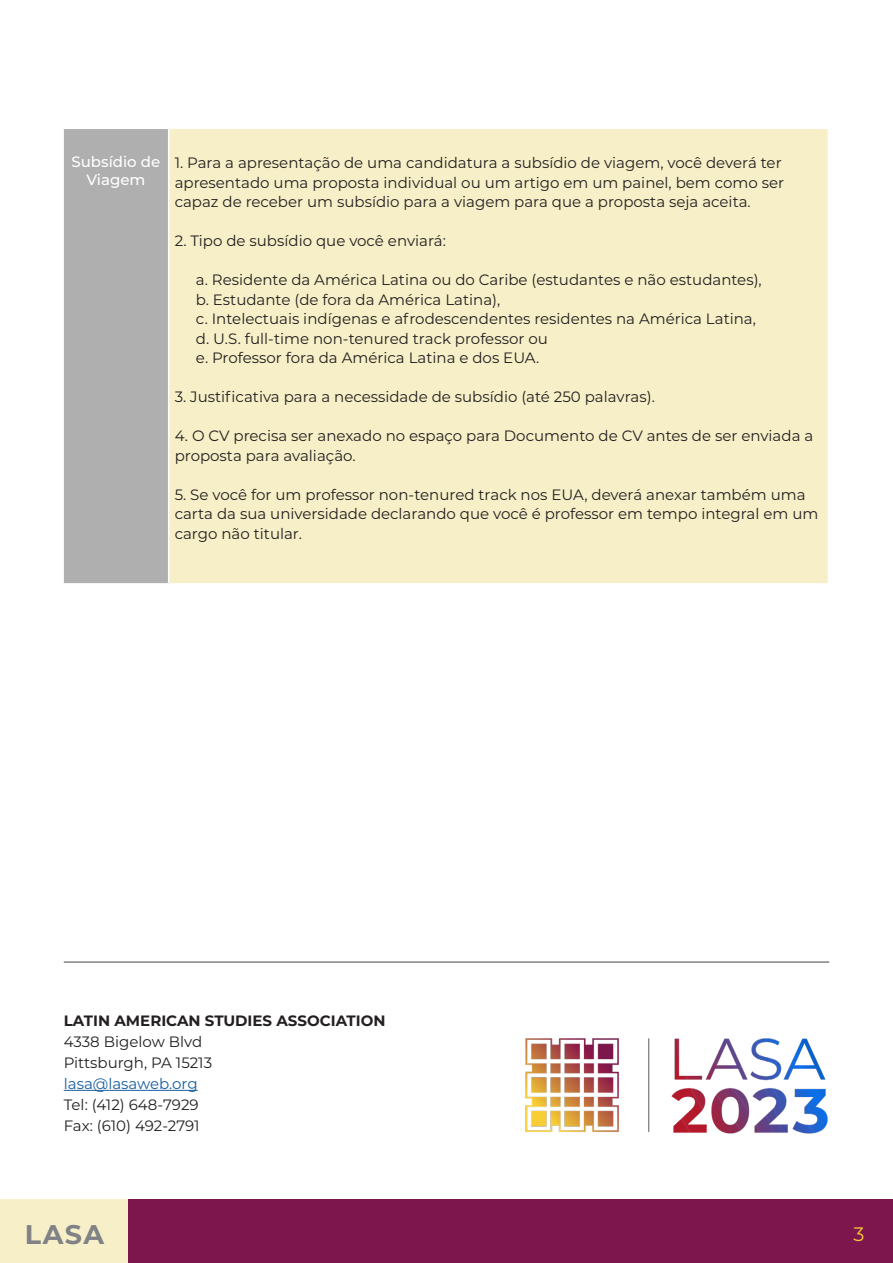
<style>
.page{position:relative;width:893px;height:1263px;background:#fff}
.page>*{position:absolute;margin:0;border:0;box-sizing:border-box;transform-origin:0 0}
.t1{font:700 27px "Montserrat";color:#808285}
.t2{font:19.5px "Montserrat";color:#f8ce34}
.Cuerpo_de_texto{font:15px/19.5px "Montserrat";color:#231f20}
.Cuerpo_de_texto_resa{font:700 15px "Montserrat";color:#231f20}
.Cuerpo_de_texto-2{font:15px "Montserrat";color:#175d9e}
.t3{font:500 15px/18px "Montserrat";color:#fff;text-align:center}
</style>
<div class="page">
<div style="left:0;top:1199px;width:129px;height:64px;background:#f6efc7"></div>
<div style="left:129px;top:1199px;width:764px;height:64px;background:#7d164c"></div>
<hr style="left:64px;top:1090px;width:134px;height:1px;background:#175d9e">
<hr style="left:64px;top:961px;width:765px;height:2px;background:#808285">
<div style="left:63px;top:128px;width:106px;height:456px;background:#aeafae"></div>
<div style="left:169px;top:128px;width:659px;height:456px;background:#f6efc7"></div>
<hr style="left:62px;top:128px;width:107px;height:1px;background:#fff">
<hr style="left:62px;top:129px;width:2px;height:454px;background:#fff">
<hr style="left:169px;top:128px;width:660px;height:1px;background:#fff">
<hr style="left:168px;top:129px;width:1px;height:454px;background:#fff">
<hr style="left:62px;top:583px;width:107px;height:2px;background:#fff">
<hr style="left:169px;top:583px;width:660px;height:2px;background:#fff">
<img style="left:525px;top:1038px;width:303px;height:96px">
<p class="t3" style="left:71px;top:152px;width:90px">Subsídio de<br>Viagem</p>
<p class="Cuerpo_de_texto" style="left:175px;top:153px;width:611px">1. Para a apresentação de uma candidatura a subsídio de viagem, você deverá ter apresentado uma proposta individual ou um artigo em um painel, bem como ser capaz de receber um subsídio para a viagem para que a proposta seja aceita.</p>
<p class="Cuerpo_de_texto" style="left:175px;top:231px;width:273px">2. Tipo de subsídio que você enviará:</p>
<p class="Cuerpo_de_texto" style="left:196px;top:270px;width:567px">a. Residente da América Latina ou do Caribe (estudantes e não estudantes),</p>
<p class="Cuerpo_de_texto" style="left:196px;top:289px;width:306px">b. Estudante (de fora da América Latina),</p>
<p class="Cuerpo_de_texto" style="left:196px;top:309px;width:562px">c. Intelectuais indígenas e afrodescendentes residentes na América Latina,</p>
<p class="Cuerpo_de_texto" style="left:196px;top:328px;width:353px">d. U.S. full-time non-tenured track professor ou</p>
<p class="Cuerpo_de_texto" style="left:196px;top:348px;width:345px">e. Professor fora da América Latina e dos EUA.</p>
<p class="Cuerpo_de_texto" style="left:175px;top:387px;width:482px">3. Justificativa para a necessidade de subsídio (até 250 palavras).</p>
<p class="Cuerpo_de_texto" style="left:175px;top:426px;width:640px">4. O CV precisa ser anexado no espaço para Documento de CV antes de ser enviada a proposta para avaliação.</p>
<p class="Cuerpo_de_texto" style="left:175px;top:484px;width:645px">5. Se você for um professor non-tenured track nos EUA, deverá anexar também uma carta da sua universidade declarando que você é professor em tempo integral em um cargo não titular.</p>
<p class="Cuerpo_de_texto_resa" style="left:64px;top:1010px;width:323px">LATIN AMERICAN STUDIES ASSOCIATION</p>
<p class="Cuerpo_de_texto" style="left:64px;top:1031px;width:140px">4338 Bigelow Blvd</p>
<p class="Cuerpo_de_texto" style="left:64px;top:1052px;width:150px">Pittsburgh, PA 15213</p>
<p class="Cuerpo_de_texto-2" style="left:64px;top:1073px;width:135px">lasa@lasaweb.org</p>
<p class="Cuerpo_de_texto" style="left:64px;top:1094px;width:136px">Tel: (412) 648-7929</p>
<p class="Cuerpo_de_texto" style="left:64px;top:1115px;width:137px">Fax: (610) 492-2791</p>
<h1 class="t1" style="left:25px;top:1215px;width:81px">LASA</h1>
<h2 class="t2" style="left:853px;top:1220px;width:12px">3</h2>
</div>
